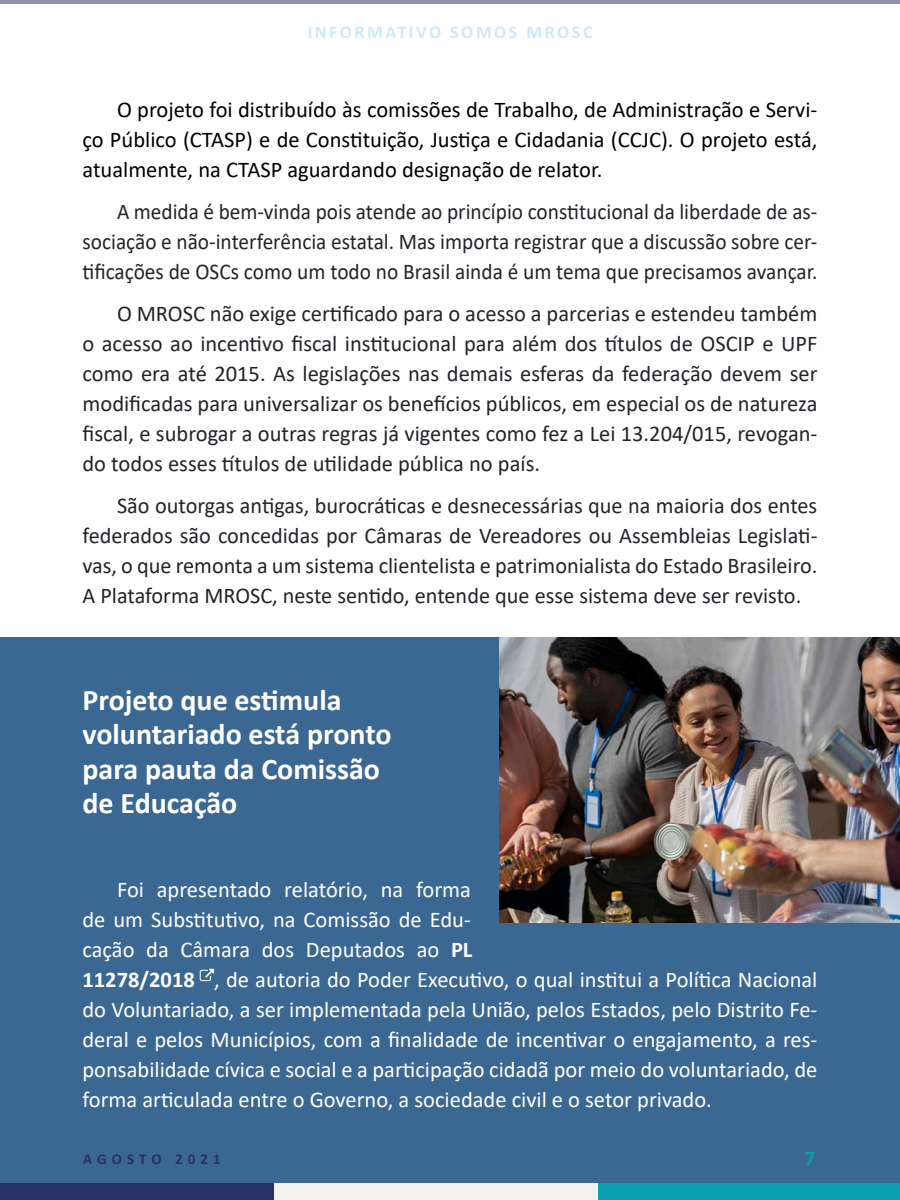
<style>
.page{position:relative;width:900px;height:1200px;background:#fff}
.page>*{position:absolute;margin:0;border:0;box-sizing:border-box;transform-origin:0 0}
.titulo{font:700 30px/34.5px "Calibri";color:#fff}
.t1{font:22.5px/30px "Calibri";color:#212529;text-align:justify}
.t2{font:22.5px/30px "Calibri";color:#fff}
.t3{font:22.5px/30px "Calibri";color:#212529;text-align:justify;scale:.95 1}
.t4{font:22.5px/30px "Calibri";color:#000;text-align:justify}
.t5{font:700 21px "Calibri";color:#0d9fae}
.t6{font:700 18px "Calibri";letter-spacing:.14em;color:#9bd2f1}
.t7{font:700 15px "Calibri";letter-spacing:.34em;color:#283267}
.s1{font-weight:700}
</style>
<div class="page">
<div style="left:0;top:638px;width:900px;height:562px;background:#3b6892"></div>
<div style="left:598px;top:1184px;width:302px;height:16px;background:#0aa2b0"></div>
<div style="left:273px;top:1184px;width:325px;height:16px;background:#f3f2ee"></div>
<div style="left:0;top:1184px;width:273px;height:16px;background:#283267"></div>
<hr style="left:0;top:0;width:900px;height:4px;background:#8d91ac">
<svg style="left:200px;top:969px;width:14px;height:12px"></svg>
<img style="left:499px;top:638px;width:401px;height:285px">
<p class="t6" style="left:307px;top:19px;width:287px">INFORMATIVO SOMOS MROSC</p>
<p class="t4" style="left:82px;top:94px;width:737px;text-indent:34px">O projeto foi distribuído às comissões de Trabalho, de Administração e Servi&shy;ço Público (CTASP) e de Constituição, Justiça e Cidadania (CCJC). O projeto está, atualmente, na CTASP aguardando designação de relator.</p>
<p class="t3" style="left:82px;top:196px;width:775px;text-indent:34px">A medida é bem-vinda pois atende ao princípio constitucional da liberdade de as&shy;sociação e não-interferência estatal. Mas importa registrar que a discussão sobre cer&shy;tificações de OSCs como um todo no Brasil ainda é um tema que precisamos avançar.</p>
<p class="t1" style="left:82px;top:298px;width:737px;text-indent:34px">O MROSC não exige certificado para o acesso a parcerias e estendeu também o acesso ao incentivo fiscal institucional para além dos títulos de OSCIP e UPF como era até 2015. As legislações nas demais esferas da federação devem ser modificadas para universalizar os benefícios públicos, em especial os de natureza fiscal, e subrogar a outras regras já vigentes como fez a Lei 13.204/015, revogan&shy;do todos esses títulos de utilidade pública no país.</p>
<p class="t1" style="left:82px;top:490px;width:736px;text-indent:34px">São outorgas antigas, burocráticas e desnecessárias que na maioria dos entes federados são concedidas por Câmaras de Vereadores ou Assembleias Legislati&shy;vas, o que remonta a um sistema clientelista e patrimonialista do Estado Brasileiro.<br>A Plataforma MROSC, neste sentido, entende que esse sistema deve ser revisto.</p>
<p class="titulo" style="left:82px;top:682px;width:311px">Projeto que estimula voluntariado está pronto para pauta da Comissão de Educação</p>
<p class="t2" style="left:82px;top:874px;width:737px;text-indent:34px">Foi apresentado relatório, na forma<br>de um Substitutivo, na Comissão de Edu-<br>cação da Câmara dos Deputados ao <span class="s1">PL<br>11278/2018</span> , de autoria do Poder Executivo, o qual institui a Política Nacional do Voluntariado, a ser implementada pela União, pelos Estados, pelo Distrito Fe&shy;deral e pelos Municípios, com a finalidade de incentivar o engajamento, a res&shy;ponsabilidade cívica e social e a participação cidadã por meio do voluntariado, de forma articulada entre o Governo, a sociedade civil e o setor privado.</p>
<p class="t7" style="left:83px;top:1148px;width:139px">AGOSTO 2021</p>
<p class="t5" style="left:805px;top:1143px;width:12px">7</p>
</div>
